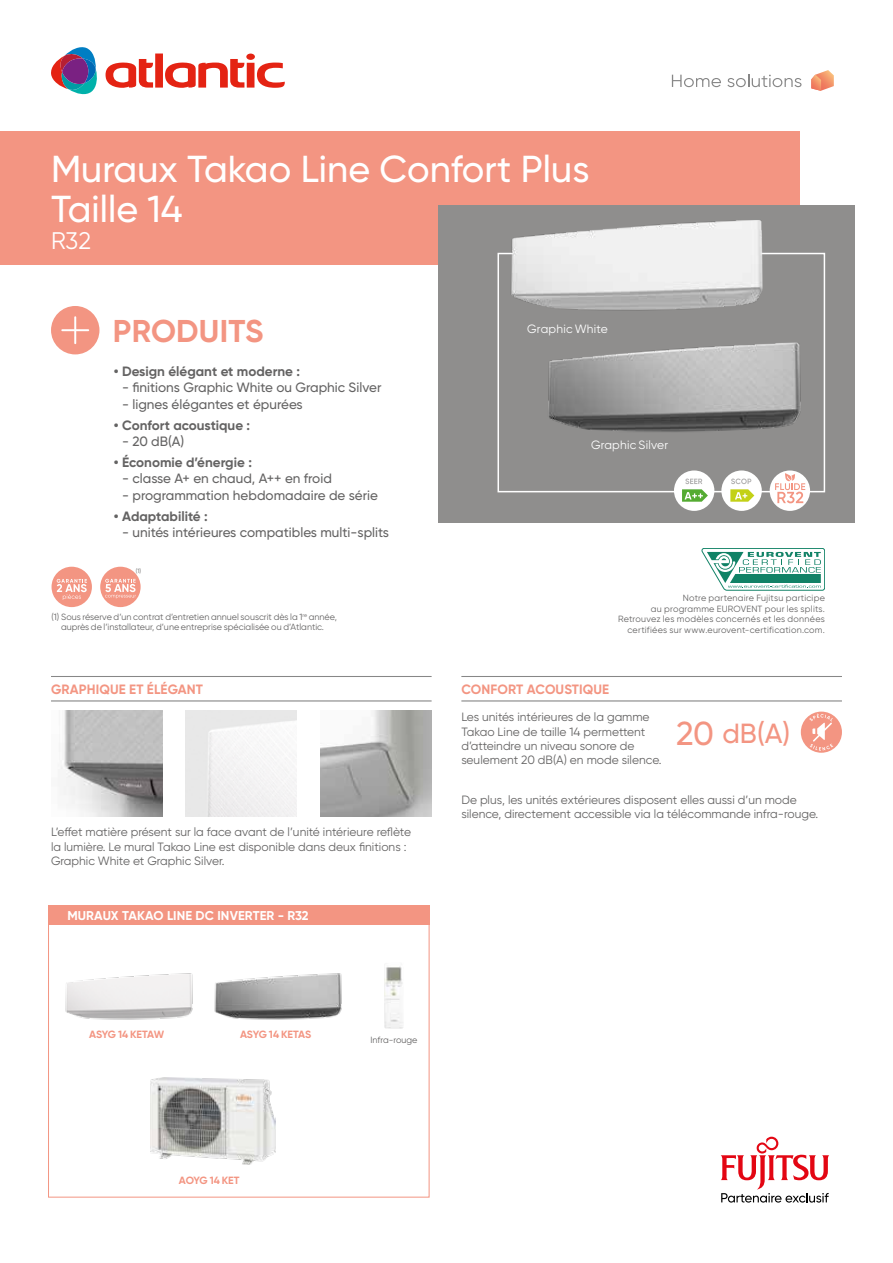
<style>
.page{position:relative;width:893px;height:1263px;background:#fff}
.page>*{position:absolute;margin:0;border:0;box-sizing:border-box;transform-origin:0 0}
.t1{font:500 37.5px/40.5px "Gilroy";color:#fff}
.t2{font:700 31.5px "Gilroy";letter-spacing:.01em;color:#f39582}
.t3{font:500 27.6px "Gilroy";color:#f39582}
.t4{font:24px "Gilroy";color:#fff}
.t5{font:500 13.5px "Gilroy";color:#646363}
.t6{font:700 13.5px "Gilroy";color:#646363}
.t7{font:700 13.5px "Gilroy";letter-spacing:.01em;color:#f39582}
.t8{font:700 12.75px "Gilroy";letter-spacing:.01em;color:#fff}
.t9{font:12px/14.4px "Gilroy";color:#646363}
.t10{font:12px "Gilroy";letter-spacing:.015em;color:#fff}
.t11{font:700 10.5px "Gilroy";letter-spacing:-.015em;color:#f39582}
.t12{font:9px/10.5px "Gilroy";letter-spacing:.01em;color:#646363;text-align:right}
.t13{font:6.15px "Gilroy";color:#646363}
.s1{font-size:33.15px}
</style>
<div class="page">
<div style="left:0;top:131px;width:799px;height:134px;background:#f39582"></div>
<div style="left:51px;top:306px;width:48px;height:48px;background:#f39582;border-radius:50%"></div>
<svg style="left:61px;top:316px;width:28px;height:28px"></svg>
<svg style="left:51px;top:47px;width:46px;height:48px"></svg>
<svg style="left:106px;top:54px;width:179px;height:34px"></svg>
<div style="left:438px;top:205px;width:417px;height:318px;background:#8f8e8d"></div>
<div style="left:497px;top:253px;width:328px;height:239px;border:2px solid #fff"></div>
<img style="left:502px;top:220px;width:273px;height:91px">
<img style="left:548px;top:342px;width:253px;height:90px">
<div style="left:770px;top:470px;width:40px;height:41px;background:#fff;border-radius:50%"></div>
<svg style="left:775px;top:473px;width:30px;height:30px"></svg>
<div style="left:674px;top:470px;width:40px;height:41px;background:#fff;border-radius:50%"></div>
<svg style="left:682px;top:478px;width:26px;height:24px"></svg>
<div style="left:721px;top:470px;width:41px;height:41px;background:#fff;border-radius:50%"></div>
<svg style="left:730px;top:478px;width:24px;height:24px"></svg>
<hr style="left:51px;top:676px;width:381px;height:1px;background:#878787">
<hr style="left:51px;top:700px;width:381px;height:1px;background:#878787">
<img style="left:59px;top:710px;width:103px;height:107px">
<img style="left:186px;top:710px;width:111px;height:107px">
<img style="left:321px;top:710px;width:111px;height:107px">
<hr style="left:461px;top:676px;width:381px;height:1px;background:#878787">
<hr style="left:461px;top:700px;width:381px;height:1px;background:#878787">
<div style="left:801px;top:712px;width:41px;height:41px;background:#f39582;border-radius:50%"></div>
<svg style="left:809px;top:713px;width:24px;height:38px"></svg>
<img style="left:384px;top:966px;width:19px;height:62px">
<div style="left:48px;top:906px;width:381px;height:19px;background:#f39582"></div>
<img style="left:65px;top:973px;width:128px;height:47px">
<img style="left:214px;top:973px;width:128px;height:47px">
<svg style="left:702px;top:548px;width:123px;height:42px"></svg>
<svg style="left:721px;top:1137px;width:108px;height:66px"></svg>
<svg style="left:672px;top:75px;width:49px;height:12px"></svg>
<svg style="left:727px;top:74px;width:74px;height:13px"></svg>
<svg style="left:811px;top:70px;width:23px;height:21px"></svg>
<img style="left:150px;top:1078px;width:125px;height:87px">
<div style="left:100px;top:567px;width:41px;height:40px;background:#f39582;border-radius:50%"></div>
<svg style="left:105px;top:579px;width:31px;height:19px"></svg>
<div style="left:52px;top:567px;width:40px;height:40px;background:#f39582;border-radius:50%"></div>
<svg style="left:57px;top:579px;width:30px;height:21px"></svg>
<h1 class="t1" style="left:51px;top:148px;width:540px">Muraux Takao Line Confort Plus<br>Taille 14</h1>
<h3 class="t4" style="left:51px;top:226px;width:41px">R32</h3>
<h2 class="t2" style="left:113px;top:311px;width:152px">PRODUITS</h2>
<p class="t6" style="left:114px;top:363px;width:188px">• Design élégant et moderne :</p>
<p class="t5" style="left:122px;top:379px;width:261px">- finitions Graphic White ou Graphic Silver</p>
<p class="t5" style="left:122px;top:396px;width:182px">- lignes élégantes et épurées</p>
<p class="t6" style="left:114px;top:416px;width:138px">• Confort acoustique :</p>
<p class="t5" style="left:122px;top:433px;width:64px">- 20 dB(A)</p>
<p class="t6" style="left:114px;top:454px;width:140px">• Économie d’énergie :</p>
<p class="t5" style="left:122px;top:470px;width:211px">- classe A+ en chaud, A++ en froid</p>
<p class="t5" style="left:122px;top:487px;width:257px">- programmation hebdomadaire de série</p>
<p class="t6" style="left:114px;top:507px;width:95px">• Adaptabilité :</p>
<p class="t5" style="left:122px;top:524px;width:268px">- unités intérieures compatibles multi-splits</p>
<p class="t13" style="left:136px;top:567px;width:7px">(1)</p>
<p class="t12" style="left:52px;top:611px;width:287px;text-align:center">(1) Sous réserve d’un contrat d’entretien annuel souscrit dès la 1<sup>re</sup> année, auprès de l’installateur, d’une entreprise spécialisée ou d’Atlantic.</p>
<p class="t7" style="left:51px;top:681px;width:153px">GRAPHIQUE ET ÉLÉGANT</p>
<p class="t9" style="left:51px;top:825px;width:362px">L’effet matière présent sur la face avant de l’unité intérieure reflète la lumière. Le mural Takao Line est disponible dans deux finitions :<br>Graphic White et Graphic Silver.</p>
<p class="t8" style="left:67px;top:908px;width:243px">MURAUX TAKAO LINE DC INVERTER - R32</p>
<p class="t11" style="left:89px;top:1027px;width:77px">ASYG 14 KETAW</p>
<p class="t11" style="left:240px;top:1027px;width:73px">ASYG 14 KETAS</p>
<p class="t12" style="left:371px;top:1034px;width:48px">Infra-rouge</p>
<p class="t10" style="left:527px;top:321px;width:82px">Graphic White</p>
<p class="t10" style="left:591px;top:437px;width:79px">Graphic Silver</p>
<p class="t12" style="left:618px;top:593px;width:208px">Notre partenaire Fujitsu participe<br>au programme EUROVENT pour les splits.<br>Retrouvez les modèles concernés et les données certifiées sur www.eurovent-certification.com.</p>
<p class="t7" style="left:461px;top:681px;width:149px">CONFORT ACOUSTIQUE</p>
<p class="t9" style="left:461px;top:710px;width:202px">Les unités intérieures de la gamme Takao Line de taille 14 permettent d’atteindre un niveau sonore de seulement 20 dB(A) en mode silence.</p>
<p class="t9" style="left:461px;top:792px;width:358px">De plus, les unités extérieures disposent elles aussi d’un mode silence, directement accessible via la télécommande infra-rouge.</p>
<h3 class="t3" style="left:676px;top:716px;width:116px"><span class="s1">20</span> dB(A)</h3>
<p class="t11" style="left:179px;top:1174px;width:62px">AOYG 14 KET</p>
</div>
